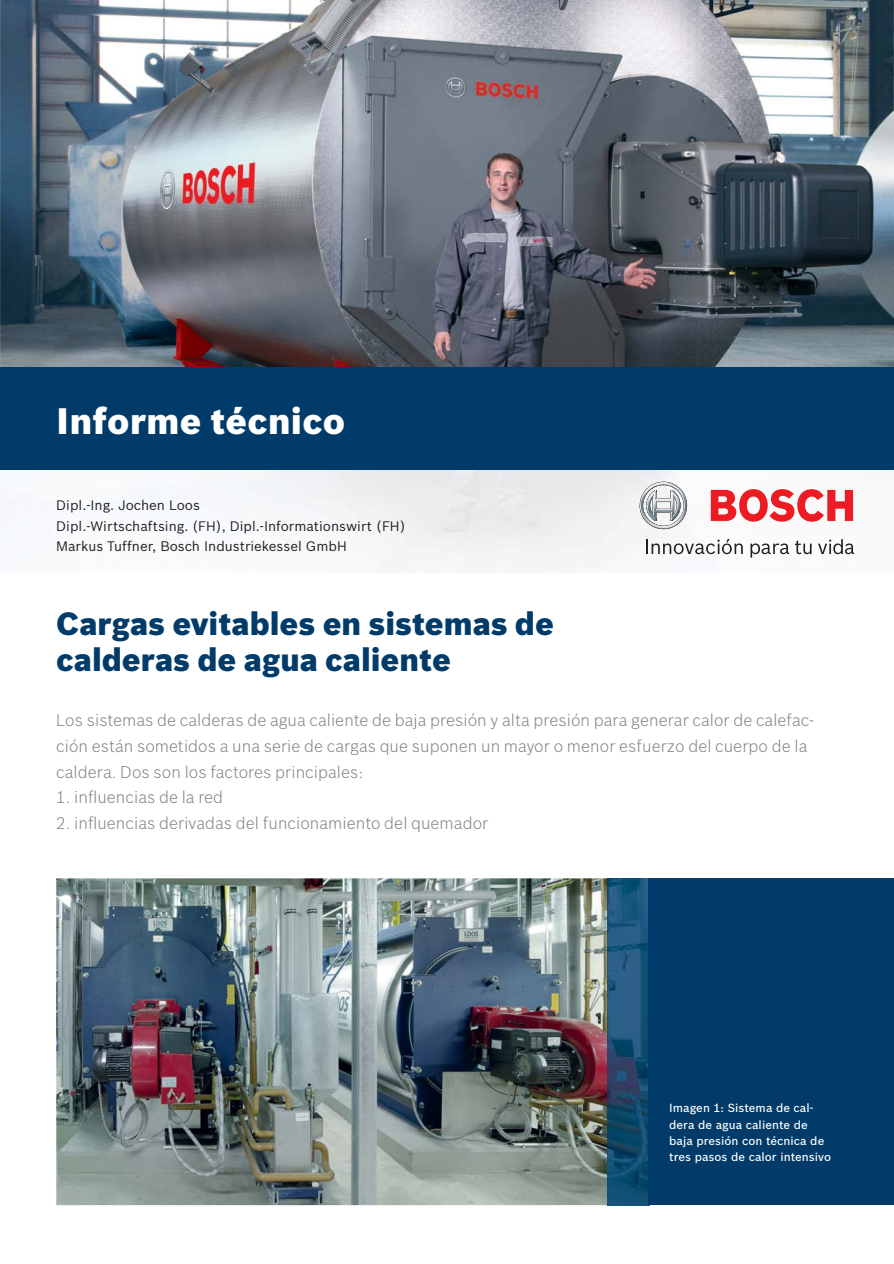
<style>
.page{position:relative;width:894px;height:1264px;background:#fff}
.page>*{position:absolute;margin:0;border:0;box-sizing:border-box;transform-origin:0 0}
.t1{font:900 36px "Bosch Sans";letter-spacing:.01em;color:#fff}
.t2{font:900 31.5px/35.7px "Bosch Sans";color:#003b6a}
.t3{font:300 16.5px/25.5px "Bosch Sans";letter-spacing:.005em;color:#808285}
.t4{font:13.5px/20.4px "Bosch Sans";color:#231f20}
.t5{font:500 11.55px/16.4px "Bosch Sans";letter-spacing:.005em;color:#fff}
</style>
<div class="page">
<img style="left:0;top:0;width:893px;height:367px">
<img style="left:0;top:470px;width:893px;height:99px">
<svg style="left:639px;top:481px;width:47px;height:48px"></svg>
<svg style="left:710px;top:489px;width:142px;height:32px"></svg>
<svg style="left:646px;top:539px;width:96px;height:15px"></svg>
<svg style="left:750px;top:543px;width:38px;height:14px"></svg>
<svg style="left:794px;top:540px;width:17px;height:14px"></svg>
<svg style="left:817px;top:539px;width:36px;height:15px"></svg>
<div style="left:0;top:367px;width:893px;height:103px;background:#003b6a"></div>
<img style="left:56px;top:878px;width:551px;height:326px">
<img style="left:607px;top:878px;width:41px;height:326px">
<div style="left:648px;top:878px;width:245px;height:326px;background:#003b6a"></div>
<h1 class="t1" style="left:56px;top:405px;width:290px">Informe técnico</h1>
<p class="t4" style="left:56px;top:495px;width:350px">Dipl.-Ing. Jochen Loos<br>Dipl.-Wirtschaftsing. (FH), Dipl.-Informationswirt (FH)<br>Markus Tuffner, Bosch Industriekessel GmbH</p>
<h2 class="t2" style="left:56px;top:607px;width:499px">Cargas evitables en sistemas de calderas de agua caliente</h2>
<p class="t3" style="left:56px;top:708px;width:759px">Los sistemas de calderas de agua caliente de baja presión y alta presión para generar calor de calefac&shy;ción están sometidos a una serie de cargas que suponen un mayor o menor esfuerzo del cuerpo de la caldera. Dos son los factores principales:</p>
<p class="t3" style="left:56px;top:785px;width:168px">1. influencias de la red</p>
<p class="t3" style="left:56px;top:810px;width:433px">2. influencias derivadas del funcionamiento del quemador</p>
<p class="t5" style="left:669px;top:1100px;width:163px">Imagen 1: Sistema de cal&shy;dera de agua caliente de baja presión con técnica de tres pasos de calor intensivo</p>
</div>
